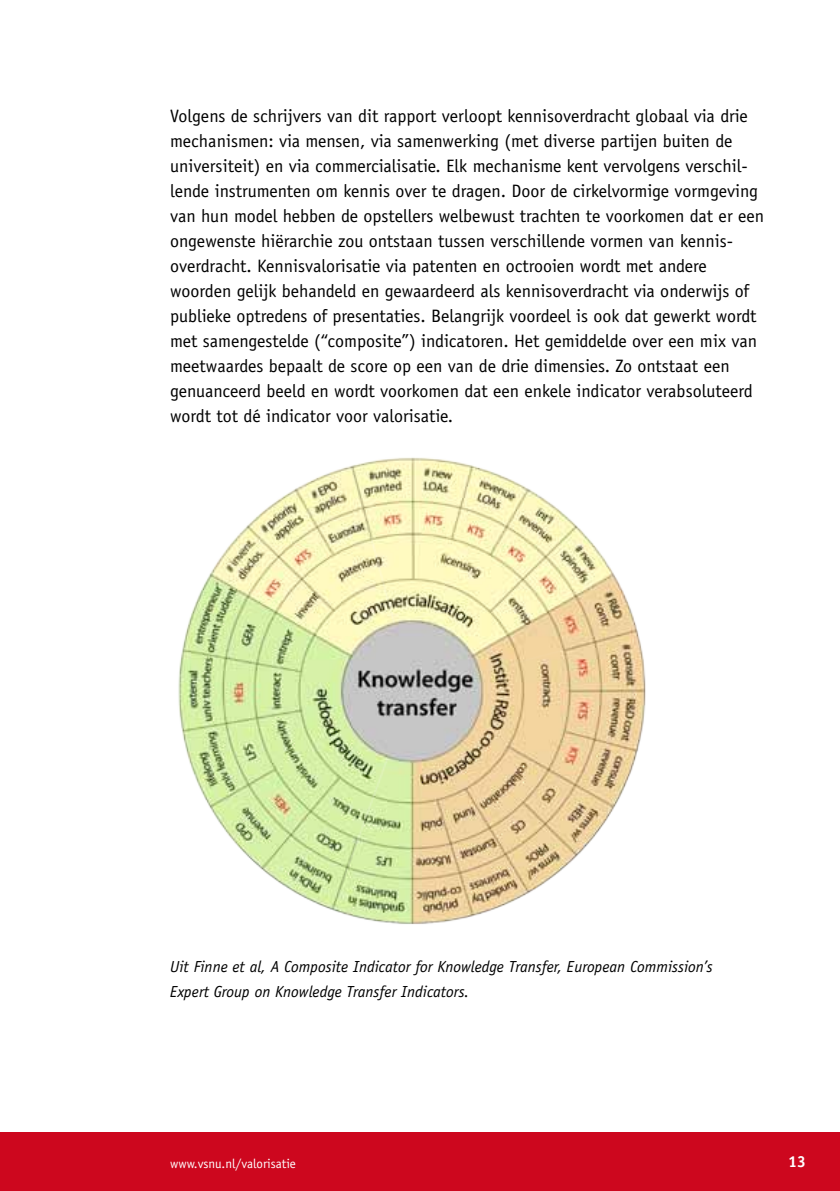
<style>
.page{position:relative;width:840px;height:1191px;background:#fff}
.page>*{position:absolute;margin:0;border:0;box-sizing:border-box;transform-origin:0 0}
.t1{font:18px/25px "Officina Sans";color:#000}
.t2{font:italic 16px/25px "Officina Sans";color:#000}
.t3{font:700 16px "Officina Sans";color:#fff}
.t4{font:13px "Officina Sans";color:#fff}
</style>
<div class="page">
<div style="left:0;top:1132px;width:839px;height:59px;background:#cd071e"></div>
<img style="left:178px;top:457px;width:468px;height:467px">
<p class="t1" style="left:170px;top:103px;width:595px">Volgens de schrijvers van dit rapport verloopt kennisoverdracht globaal via drie mechanismen: via mensen, via samenwerking (met diverse partijen buiten de universiteit) en via commercialisatie. Elk mechanisme kent vervolgens verschil&shy;lende instrumenten om kennis over te dragen. Door de cirkelvormige vormgeving van hun model hebben de opstellers welbewust trachten te voorkomen dat er een ongewenste hiërarchie zou ontstaan tussen verschillende vormen van kennis&shy;overdracht. Kennisvalorisatie via patenten en octrooien wordt met andere woorden gelijk behandeld en gewaardeerd als kennisoverdracht via onderwijs of publieke optredens of presentaties. Belangrijk voordeel is ook dat gewerkt wordt met samengestelde (“composite”) indicatoren. Het gemiddelde over een mix van meetwaardes bepaalt de score op een van de drie dimensies. Zo ontstaat een genuanceerd beeld en wordt voorkomen dat een enkele indicator verabsoluteerd wordt tot dé indicator voor valorisatie.</p>
<p class="t2" style="left:170px;top:954px;width:543px">Uit Finne et al, A Composite Indicator for Knowledge Transfer, European Commission’s<br>Expert Group on Knowledge Transfer Indicators.</p>
<p class="t4" style="left:170px;top:1155px;width:127px">www.vsnu.nl/valorisatie</p>
<p class="t3" style="left:787px;top:1151px;width:19px">13</p>
</div>
